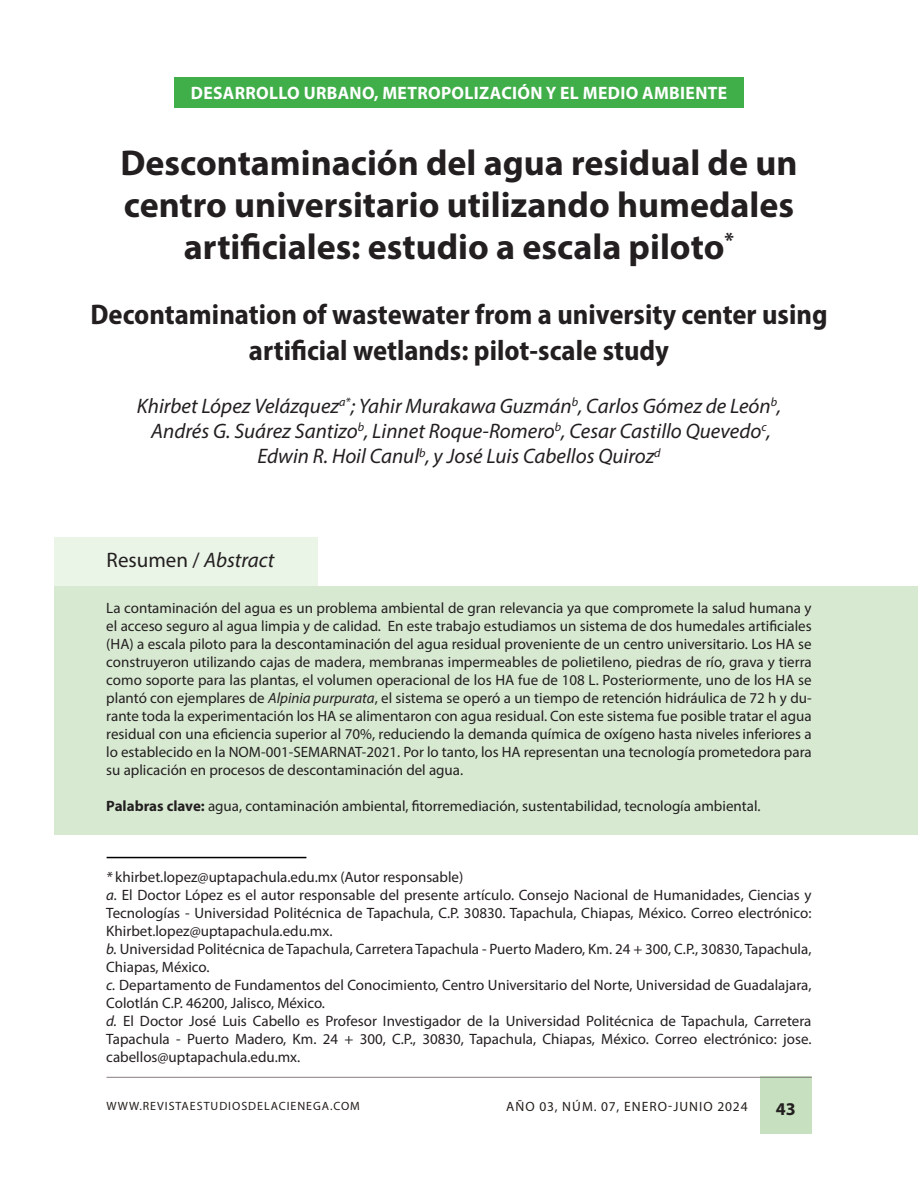
<style>
.page{position:relative;width:918px;height:1188px;background:#fff}
.page>*{position:absolute;margin:0;border:0;box-sizing:border-box;transform-origin:0 0}
.Titulo_artículo{font:700 36px/42px "Myriad Pro";color:#231f20;text-align:center}
.Título_artículo_en_inglés{font:700 semi-condensed 28.5px/36px "Myriad Pro";color:#231f20;text-align:center}
.Autor_es{font:italic 21px "Myriad Pro";color:#231f20}
.Resumen___Abstract{font:21px "Myriad Pro";color:#231f20}
.t1{font:700 18px "Myriad Pro";letter-spacing:.02em;color:#fff}
.t2{font:700 18px "Myriad Pro";color:#231f20}
.Pie_de_nota_biografía{font:15px/18px "Myriad Pro";color:#231f20;text-align:justify}
.t3{font:13.5px "Myriad Pro";letter-spacing:.08em;color:#241e1b}
.t4{font:12px "Myriad Pro";letter-spacing:.08em;color:#241e1b}
.s1{font-style:italic}
.s2{font-weight:700}
</style>
<div class="page">
<div style="left:760px;top:1077px;width:52px;height:57px;background:#c7e0bf"></div>
<hr style="left:107px;top:1077px;width:705px;height:1px;background:#867f7c">
<div style="left:54px;top:537px;width:263px;height:187px;background:#eaf4e7"></div>
<div style="left:54px;top:586px;width:864px;height:249px;background:#d8e9d2"></div>
<hr style="left:107px;top:857px;width:199px;height:1px;background:#000">
<div style="left:174px;top:78px;width:570px;height:30px;background:#40ae49"></div>
<p class="t1" style="left:191px;top:81px;width:538px">DESARROLLO URBANO, METROPOLIZACIÓN Y EL MEDIO AMBIENTE</p>
<p class="Titulo_artículo" style="left:121px;top:141px;width:678px">Descontaminación del agua residual de un centro universitario utilizando humedales artificiales: estudio a escala piloto<sup>*</sup></p>
<p class="Título_artículo_en_inglés" style="left:91px;top:296px;width:738px">Decontamination of wastewater from a university center using artificial wetlands: pilot-scale study</p>
<p class="Autor_es" style="left:137px;top:393px;width:646px">Khirbet López Velázquez<sup>a*</sup>; Yahir Murakawa Guzmán<sup>b</sup>, Carlos Gómez de León<sup>b</sup>,</p>
<p class="Autor_es" style="left:151px;top:418px;width:621px">Andrés G. Suárez Santizo<sup>b</sup>, Linnet Roque-Romero<sup>b</sup>, Cesar Castillo Quevedo<sup>c</sup>,</p>
<p class="Autor_es" style="left:257px;top:443px;width:405px">Edwin R. Hoil Canul<sup>b</sup>, y José Luis Cabellos Quiroz<sup>d</sup></p>
<p class="Resumen___Abstract" style="left:107px;top:547px;width:169px">Resumen / <span class="s1">Abstract</span></p>
<p class="Pie_de_nota_biografía" style="left:106px;top:598px;width:707px">La contaminación del agua es un problema ambiental de gran relevancia ya que compromete la salud humana y el acceso seguro al agua limpia y de calidad. En este trabajo estudiamos un sistema de dos humedales artificiales (HA) a escala piloto para la descontaminación del agua residual proveniente de un centro universitario. Los HA se construyeron utilizando cajas de madera, membranas impermeables de polietileno, piedras de río, grava y tierra como soporte para las plantas, el volumen operacional de los HA fue de 108 L. Posteriormente, uno de los HA se plantó con ejemplares de <span class="s1">Alpinia purpurata</span>, el sistema se operó a un tiempo de retención hidráulica de 72 h y du&shy;rante toda la experimentación los HA se alimentaron con agua residual. Con este sistema fue posible tratar el agua residual con una eficiencia superior al 70%, reduciendo la demanda química de oxígeno hasta niveles inferiores a lo establecido en la NOM-001-SEMARNAT-2021. Por lo tanto, los HA representan una tecnología prometedora para su aplicación en procesos de descontaminación del agua.</p>
<p class="Pie_de_nota_biografía" style="left:106px;top:796px;width:656px"><span class="s2">Palabras clave:</span> agua, contaminación ambiental, fitorremediación, sustentabilidad, tecnología ambiental.</p>
<p class="Pie_de_nota_biografía" style="left:106px;top:868px;width:359px"><span class="s1">*</span> khirbet.lopez@uptapachula.edu.mx (Autor responsable)</p>
<p class="Pie_de_nota_biografía" style="left:106px;top:886px;width:707px"><span class="s1">a.</span> El Doctor López es el autor responsable del presente artículo. Consejo Nacional de Humanidades, Ciencias y Tecnologías - Universidad Politécnica de Tapachula, C.P. 30830. Tapachula, Chiapas, México. Correo electrónico:<br>Khirbet.lopez@uptapachula.edu.mx.</p>
<p class="Pie_de_nota_biografía" style="left:106px;top:940px;width:707px"><span class="s1">b.</span> Universidad Politécnica de Tapachula, Carretera Tapachula - Puerto Madero, Km. 24 + 300, C.P., 30830, Tapachula,<br>Chiapas, México.</p>
<p class="Pie_de_nota_biografía" style="left:106px;top:976px;width:707px"><span class="s1">c.</span> Departamento de Fundamentos del Conocimiento, Centro Universitario del Norte, Universidad de Guadalajara,<br>Colotlán C.P. 46200, Jalisco, México.</p>
<p class="Pie_de_nota_biografía" style="left:106px;top:1012px;width:707px"><span class="s1">d.</span> El Doctor José Luis Cabello es Profesor Investigador de la Universidad Politécnica de Tapachula, Carretera Tapachula - Puerto Madero, Km. 24 + 300, C.P., 30830, Tapachula, Chiapas, México. Correo electrónico: jose. cabellos@uptapachula.edu.mx.</p>
<p class="t4" style="left:107px;top:1099px;width:255px">WWW.REVISTAESTUDIOSDELACIENEGA.COM</p>
<p class="t3" style="left:506px;top:1099px;width:243px">AÑO 03, NÚM. 07, ENERO-JUNIO 2024</p>
<p class="t2" style="left:776px;top:1097px;width:21px">43</p>
</div>
